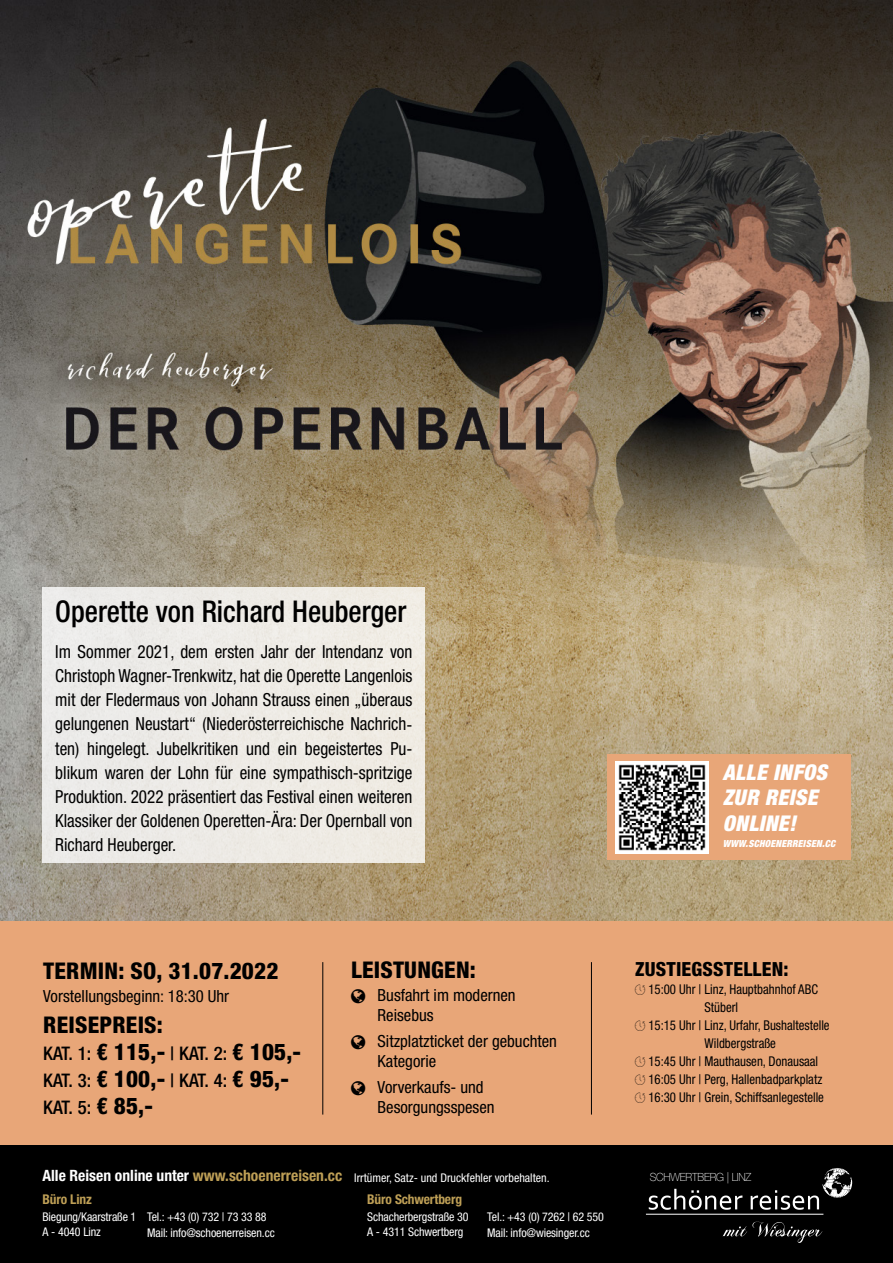
<style>
.page{position:relative;width:893px;height:1263px;background:#fff}
.page>*{position:absolute;margin:0;border:0;box-sizing:border-box;transform-origin:0 0}
.t1{font:500 condensed 30px "Helvetica Neue LTW1 G";color:#000;scale:.95 1}
.t2{font:800 condensed 23.1px "Helvetica Neue LTW1 G";letter-spacing:.01em;color:#000}
.t3{font:italic 900 condensed 21.75px/25.8px "Helvetica Neue LTW1 G";letter-spacing:.02em;color:#fff}
.t4{font:800 condensed 19.5px "Helvetica Neue LTW1 G";letter-spacing:.01em;color:#000}
.t5{font:500 condensed 18.75px/27.2px "Helvetica Neue LTW1 G";letter-spacing:-.025em;color:#000}
.t6{font:condensed 18px/24px "Helvetica Neue LTW1 G";color:#000;text-align:justify;scale:.95 1}
.t7{font:condensed 16.8px/20.4px "Helvetica Neue LTW1 G";color:#000}
.t8{font:condensed 13.5px "Helvetica Neue LTW1 G";color:#000;scale:.95 1}
.t9{font:700 condensed 13.5px "Helvetica Neue LTW1 G";letter-spacing:-.01em;color:#be9f56}
.t10{font:condensed 12px/15.9px "Helvetica Neue LTW1 G";letter-spacing:-.01em;color:#fff}
.t11{font:100 11.25px "Helvetica Neue LTW1 G";letter-spacing:-.02em;color:#fff;scale:.95 1}
.t12{font:italic 900 condensed 9.75px "Helvetica Neue LTW1 G";letter-spacing:.02em;color:#fff}
.s1{font-weight:800;font-size:23.1px}
.s2{font-family:"linea";font-stretch:normal;font-size:10.5px}
.s3{font-weight:700;font-size:15.6px}
.s4{font-weight:700;font-size:15.6px;color:#be9f56}
</style>
<div class="page">
<div style="left:0;top:1145px;width:893px;height:118px;background:#000"></div>
<svg style="left:649px;top:1189px;width:93px;height:21px"></svg>
<svg style="left:751px;top:1168px;width:101px;height:42px"></svg>
<svg style="left:723px;top:1221px;width:99px;height:22px"></svg>
<hr style="left:646px;top:1214px;width:177px;height:1px;background:#fff">
<img style="left:0;top:0;width:893px;height:921px">
<div style="left:0;top:921px;width:893px;height:223px;background:#e8a678"></div>
<div style="left:607px;top:755px;width:243px;height:105px;background:#e8a678"></div>
<img style="left:616px;top:761px;width:92px;height:93px">
<hr style="left:322px;top:962px;width:1px;height:152px;background:#000">
<hr style="left:591px;top:962px;width:1px;height:152px;background:#000">
<div style="left:43px;top:587px;width:382px;height:276px;background:#edebe6"></div>
<h1 class="t1" style="left:55px;top:593px;width:371px">Operette von Richard Heuberger</h1>
<p class="t6" style="left:55px;top:640px;width:378px">Im Sommer 2021, dem ersten Jahr der Intendanz von Christoph Wagner-Trenkwitz, hat die Operette Langenlois mit der Fledermaus von Johann Strauss einen „überaus gelungenen Neustart“ (Niederösterreichische Nachrich&shy;ten) hingelegt. Jubelkritiken und ein begeistertes Pu&shy;blikum waren der Lohn für eine sympathisch-spritzige Produktion. 2022 präsentiert das Festival einen weiteren Klassiker der Goldenen Operetten-Ära: Der Opernball von Richard Heuberger.</p>
<p class="t2" style="left:43px;top:956px;width:237px">TERMIN: SO, 31.07.2022</p>
<p class="t7" style="left:43px;top:985px;width:187px">Vorstellungsbeginn: 18:30 Uhr</p>
<p class="t2" style="left:43px;top:1010px;width:121px">REISEPREIS:</p>
<p class="t5" style="left:43px;top:1040px;width:259px">KAT. 1: <span class="s1">€ 115,-</span> | KAT. 2: <span class="s1">€ 105,-<br></span>KAT. 3: <span class="s1">€ 100,-</span> | KAT. 4: <span class="s1">€ 95,-<br></span>KAT. 5: <span class="s1">€ 85,-</span></p>
<p class="t2" style="left:351px;top:955px;width:126px">LEISTUNGEN:</p>
<p class="t7" style="left:378px;top:984px;width:140px">Busfahrt im modernen<br>Reisebus</p>
<p class="t7" style="left:378px;top:1031px;width:181px">Sitzplatzticket der gebuchten<br>Kategorie</p>
<p class="t7" style="left:378px;top:1077px;width:119px">Vorverkaufs- und<br>Besorgungsspesen</p>
<p class="t3" style="left:723px;top:759px;width:106px">ALLE INFOS<br>ZUR REISE<br>ONLINE!</p>
<p class="t12" style="left:723px;top:838px;width:114px">WWW.SCHOENERREISEN.CC</p>
<p class="t4" style="left:635px;top:957px;width:155px">ZUSTIEGSSTELLEN:</p>
<p class="t8" style="left:635px;top:981px;width:194px"><span class="s2">d</span> 15:00 Uhr | Linz, Hauptbahnhof ABC</p>
<p class="t8" style="left:704px;top:999px;width:37px">Stüberl</p>
<p class="t8" style="left:635px;top:1017px;width:206px"><span class="s2">d</span> 15:15 Uhr | Linz, Urfahr, Bushaltestelle</p>
<p class="t8" style="left:704px;top:1035px;width:77px">Wildbergstraße</p>
<p class="t8" style="left:635px;top:1053px;width:194px"><span class="s2">d</span> 15:45 Uhr | Mauthausen, Donausaal</p>
<p class="t8" style="left:635px;top:1071px;width:198px"><span class="s2">d</span> 16:05 Uhr | Perg, Hallenbadparkplatz</p>
<p class="t8" style="left:635px;top:1089px;width:200px"><span class="s2">d</span> 16:30 Uhr | Grein, Schiffsanlegestelle</p>
<p class="t10" style="left:43px;top:1170px;width:509px"><span class="s3">Alle Reisen online unter</span> <span class="s4">www.schoenerreisen.cc</span> Irrtümer, Satz- und Druckfehler vorbehalten.</p>
<p class="t11" style="left:650px;top:1170px;width:108px">SCHWERTBERG | LINZ</p>
<p class="t9" style="left:43px;top:1191px;width:51px">Büro Linz</p>
<p class="t10" style="left:43px;top:1208px;width:95px">Biegung/Kaarstraße 1<br>A - 4040 Linz</p>
<p class="t10" style="left:147px;top:1208px;width:129px">Tel.: +43 (0) 732 | 73 33 88<br>Mail: info@schoenerreisen.cc</p>
<p class="t9" style="left:367px;top:1191px;width:96px">Büro Schwertberg</p>
<p class="t10" style="left:367px;top:1208px;width:103px">Schacherbergstraße 30<br>A - 4311 Schwertberg</p>
<p class="t10" style="left:487px;top:1208px;width:118px">Tel.: +43 (0) 7262 | 62 550<br>Mail: info@wiesinger.cc</p>
</div>
